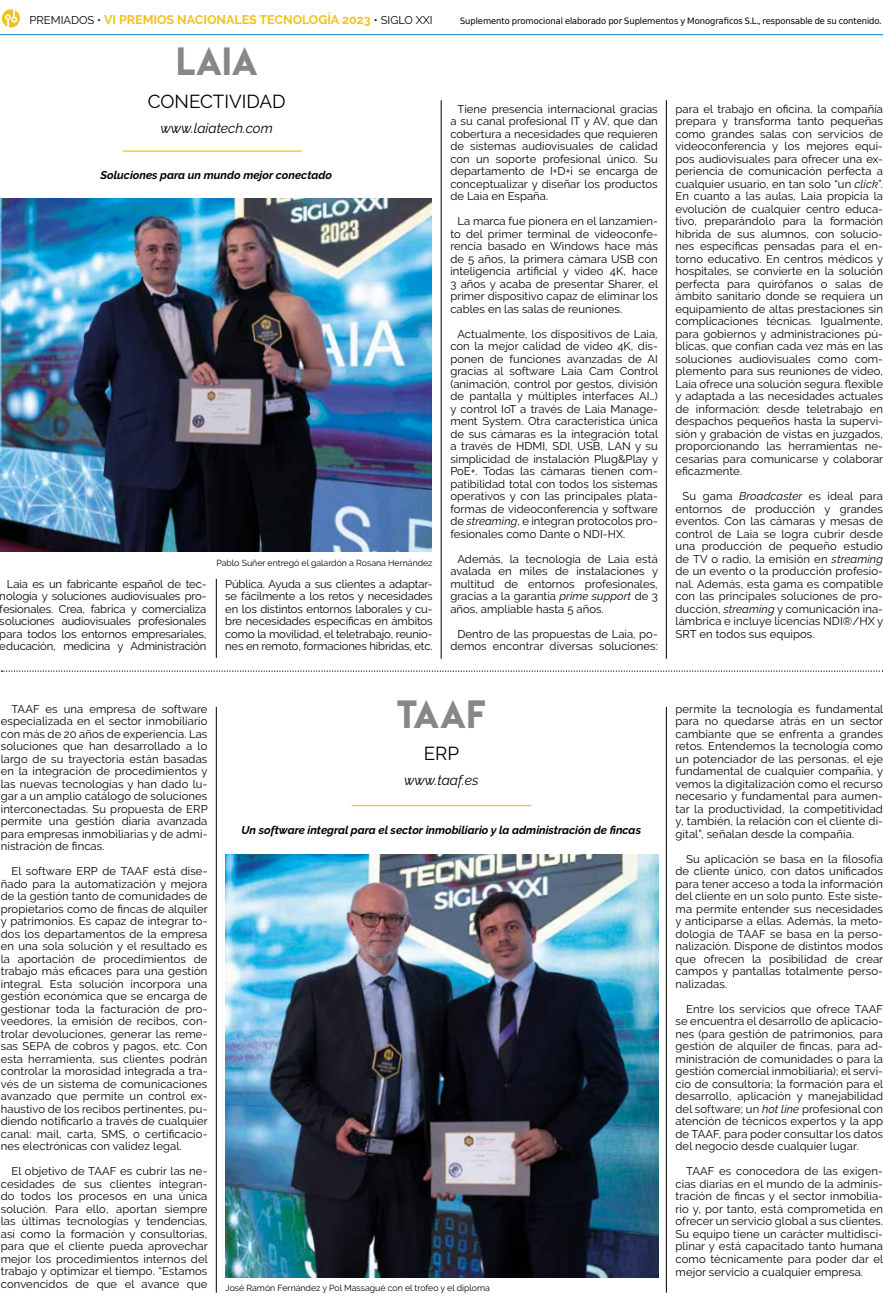
<style>
.page{position:relative;width:883px;height:1308px;background:#fff}
.page>*{position:absolute;margin:0;border:0;box-sizing:border-box;transform-origin:0 0}
.t1{font:35px "Lemon Milk";letter-spacing:.005em;color:#878787}
.t2{font:18.75px "Raleway";color:#000}
.t3{font:italic 13.75px "Raleway";color:#000}
.t4{font:700 12.5px "Raleway";color:#f1c31f}
.t5{font:11.25px/12.5px "Raleway";letter-spacing:.005em;color:#000;text-align:justify}
.t6{font:italic 700 11.25px "Raleway";color:#000}
.t7{font:8.75px "Raleway";color:#000}
.t8{font:8.75px "Virus DejaVu Sans";color:#000}
.s1{font-weight:400;font-size:11.25px;color:#000}
.s2{font-style:italic}
</style>
<div class="page">
<hr style="left:0;top:34px;width:882px;height:1px;background:#0082c2">
<svg style="left:1px;top:9px;width:19px;height:19px"></svg>
<svg style="left:1px;top:670px;width:882px;height:1px"></svg>
<img style="left:225px;top:854px;width:433px;height:423px">
<hr style="left:216px;top:707px;width:1px;height:585px;background:#000">
<hr style="left:666px;top:707px;width:1px;height:585px;background:#000">
<hr style="left:352px;top:805px;width:178px;height:1px;background:#f1c31f">
<img style="left:1px;top:198px;width:430px;height:354px">
<hr style="left:666px;top:100px;width:1px;height:559px;background:#000">
<hr style="left:441px;top:100px;width:1px;height:559px;background:#000">
<hr style="left:216px;top:579px;width:1px;height:79px;background:#000">
<hr style="left:123px;top:150px;width:178px;height:2px;background:#f1c31f">
<p class="t4" style="left:30px;top:13px;width:404px"><span class="s1">PREMIADOS •</span> VI PREMIOS NACIONALES TECNOLOGÍA 2023 <span class="s1">• SIGLO XXI</span></p>
<p class="t8" style="left:460px;top:13px;width:422px">Suplemento promocional elaborado por Suplementos y Monograficos S.L., responsable de su contenido.</p>
<h1 class="t1" style="left:176px;top:37px;width:83px">LAIA</h1>
<h2 class="t2" style="left:148px;top:90px;width:139px">CONECTIVIDAD</h2>
<p class="t3" style="left:160px;top:120px;width:114px">www.laiatech.com</p>
<p class="t6" style="left:100px;top:169px;width:233px">Soluciones para un mundo mejor conectado</p>
<p class="t7" style="left:216px;top:557px;width:218px">Pablo Suñer entregó el galardón a Rosana Hernández</p>
<p class="t5" style="left:0;top:577px;width:208px;text-indent:7px">Laia es un fabricante español de tec&shy;nología y soluciones audiovisuales pro&shy;fesionales. Crea, fabrica y comercializa soluciones audiovisuales profesionales para todos los entornos empresariales, educación, medicina y Administración</p>
<p class="t5" style="left:225px;top:577px;width:209px">Pública. Ayuda a sus clientes a adaptar&shy;se fácilmente a los retos y necesidades en los distintos entornos laborales y cu&shy;bre necesidades específicas en ámbitos como la movilidad, el teletrabajo, reunio&shy;nes en remoto, formaciones híbridas, etc.</p>
<p class="t5" style="left:450px;top:102px;width:209px;text-indent:7px">Tiene presencia internacional gracias a su canal profesional IT y AV, que dan cobertura a necesidades que requieren de sistemas audiovisuales de calidad con un soporte profesional único. Su departamento de I+D+i se encarga de conceptualizar y diseñar los productos de Laia en España.</p>
<p class="t5" style="left:450px;top:215px;width:209px;text-indent:7px">La marca fue pionera en el lanzamien&shy;to del primer terminal de videoconfe&shy;rencia basado en Windows hace más de 5 años, la primera cámara USB con inteligencia artificial y video 4K, hace 3 años y acaba de presentar Sharer, el primer dispositivo capaz de eliminar los cables en las salas de reuniones.</p>
<p class="t5" style="left:450px;top:327px;width:209px;text-indent:7px">Actualmente, los dispositivos de Laia, con la mejor calidad de video 4K, dis&shy;ponen de funciones avanzadas de AI gracias al software Laia Cam Control (animación, control por gestos, división de pantalla y múltiples interfaces AI…) y control IoT a través de Laia Manage&shy;ment System. Otra característica única de sus cámaras es la integración total a través de HDMI, SDI, USB, LAN y su simplicidad de instalación Plug&amp;Play y PoE+. Todas las cámaras tienen com&shy;patibilidad total con todos los sistemas operativos y con las principales plata&shy;formas de videoconferencia y software de <span class="s2">streaming</span>, e integran protocolos pro&shy;fesionales como Dante o NDI-HX.</p>
<p class="t5" style="left:450px;top:552px;width:209px;text-indent:7px">Además, la tecnología de Laia está avalada en miles de instalaciones y multitud de entornos profesionales, gracias a la garantía <span class="s2">prime support</span> de 3 años, ampliable hasta 5 años.</p>
<p class="t5" style="left:450px;top:627px;width:209px;text-align:right">Dentro de las propuestas de Laia, po&shy;demos encontrar diversas soluciones:</p>
<p class="t5" style="left:675px;top:102px;width:209px">para el trabajo en oficina, la compañía prepara y transforma tanto pequeñas como grandes salas con servicios de videoconferencia y los mejores equi&shy;pos audiovisuales para ofrecer una ex&shy;periencia de comunicación perfecta a cualquier usuario, en tan solo “un <span class="s2">click</span>”.<br>En cuanto a las aulas, Laia propicia la evolución de cualquier centro educa&shy;tivo, preparándolo para la formación híbrida de sus alumnos, con solucio&shy;nes específicas pensadas para el en&shy;torno educativo. En centros médicos y hospitales, se convierte en la solución perfecta para quirófanos o salas de ámbito sanitario donde se requiera un equipamiento de altas prestaciones sin complicaciones técnicas. Igualmente, para gobiernos y administraciones pú&shy;blicas, que confían cada vez más en las soluciones audiovisuales como com&shy;plemento para sus reuniones de video, Laia ofrece una solución segura. flexible y adaptada a las necesidades actuales de información: desde teletrabajo en despachos pequeños hasta la supervi&shy;sión y grabación de vistas en juzgados, proporcionando las herramientas ne&shy;cesarias para comunicarse y colaborar eficazmente.</p>
<p class="t5" style="left:675px;top:490px;width:209px;text-indent:7px">Su gama <span class="s2">Broadcaster</span> es ideal para entornos de producción y grandes eventos. Con las cámaras y mesas de control de Laia se logra cubrir desde una producción de pequeño estudio de TV o radio, la emisión en <span class="s2">streaming </span>de un evento o la producción profesio&shy;nal. Además, esta gama es compatible con las principales soluciones de pro&shy;ducción, <span class="s2">streaming</span> y comunicación ina&shy;lámbrica e incluye licencias NDI®/HX y SRT en todos sus equipos.</p>
<p class="t5" style="left:1px;top:702px;width:208px;text-indent:11px">TAAF es una empresa de software especializada en el sector inmobiliario con más de 20 años de experiencia. Las soluciones que han desarrollado a lo largo de su trayectoria están basadas en la integración de procedimientos y las nuevas tecnologías y han dado lu&shy;gar a un amplio catálogo de soluciones interconectadas. Su propuesta de ERP permite una gestión diaria avanzada para empresas inmobiliarias y de admi&shy;nistración de fincas.</p>
<p class="t5" style="left:1px;top:865px;width:208px;text-indent:11px">El software ERP de TAAF está dise&shy;ñado para la automatización y mejora de la gestión tanto de comunidades de propietarios como de fincas de alquiler y patrimonios. Es capaz de integrar to&shy;dos los departamentos de la empresa en una sola solución y el resultado es la aportación de procedimientos de trabajo más eficaces para una gestión integral. Esta solución incorpora una gestión económica que se encarga de gestionar toda la facturación de pro&shy;veedores, la emisión de recibos, con&shy;trolar devoluciones, generar las reme&shy;sas SEPA de cobros y pagos, etc. Con esta herramienta, sus clientes podrán controlar la morosidad integrada a tra&shy;vés de un sistema de comunicaciones avanzado que permite un control ex&shy;haustivo de los recibos pertinentes, pu&shy;diendo notificarlo a través de cualquier canal: mail, carta, SMS, o certificacio&shy;nes electrónicas con validez legal.</p>
<p class="t5" style="left:1px;top:1165px;width:208px;text-indent:11px">El objetivo de TAAF es cubrir las ne&shy;cesidades de sus clientes integran&shy;do todos los procesos en una única solución. Para ello, aportan siempre las últimas tecnologías y tendencias, así como la formación y consultorías, para que el cliente pueda aprovechar mejor los procedimientos internos del trabajo y optimizar el tiempo. “Estamos convencidos de que el avance que</p>
<h1 class="t1" style="left:397px;top:689px;width:90px">TAAF</h1>
<h2 class="t2" style="left:424px;top:742px;width:37px">ERP</h2>
<p class="t3" style="left:404px;top:772px;width:76px">www.taaf.es</p>
<p class="t6" style="left:241px;top:824px;width:401px">Un software integral para el sector inmobiliario y la administración de fincas</p>
<p class="t7" style="left:225px;top:1282px;width:266px">José Ramón Fernández y Pol Massagué con el trofeo y el diploma</p>
<p class="t5" style="left:675px;top:702px;width:209px">permite la tecnología es fundamental para no quedarse atrás en un sector cambiante que se enfrenta a grandes retos. Entendemos la tecnología como un potenciador de las personas, el eje fundamental de cualquier compañía, y vemos la digitalización como el recurso necesario y fundamental para aumen&shy;tar la productividad, la competitividad y, también, la relación con el cliente di&shy;gital”, señalan desde la compañía.</p>
<p class="t5" style="left:675px;top:852px;width:209px;text-indent:11px">Su aplicación se basa en la filosofía de cliente único, con datos unificados para tener acceso a toda la información del cliente en un solo punto. Este siste&shy;ma permite entender sus necesidades y anticiparse a ellas. Además, la meto&shy;dología de TAAF se basa en la perso&shy;nalización. Dispone de distintos modos que ofrecen la posibilidad de crear campos y pantallas totalmente perso&shy;nalizadas.</p>
<p class="t5" style="left:675px;top:1002px;width:209px;text-indent:11px">Entre los servicios que ofrece TAAF se encuentra el desarrollo de aplicacio&shy;nes (para gestión de patrimonios, para gestión de alquiler de fincas, para ad&shy;ministración de comunidades o para la gestión comercial inmobiliaria); el servi&shy;cio de consultoría; la formación para el desarrollo, aplicación y manejabilidad del software; un <span class="s2">hot line</span> profesional con atención de técnicos expertos y la app de TAAF, para poder consultar los datos del negocio desde cualquier lugar.</p>
<p class="t5" style="left:675px;top:1165px;width:209px;text-indent:11px">TAAF es conocedora de las exigen&shy;cias diarias en el mundo de la adminis&shy;tración de fincas y el sector inmobilia&shy;rio y, por tanto, está comprometida en ofrecer un servicio global a sus clientes.<br>Su equipo tiene un carácter multidisci&shy;plinar y está capacitado tanto humana como técnicamente para poder dar el mejor servicio a cualquier empresa.</p>
</div>
